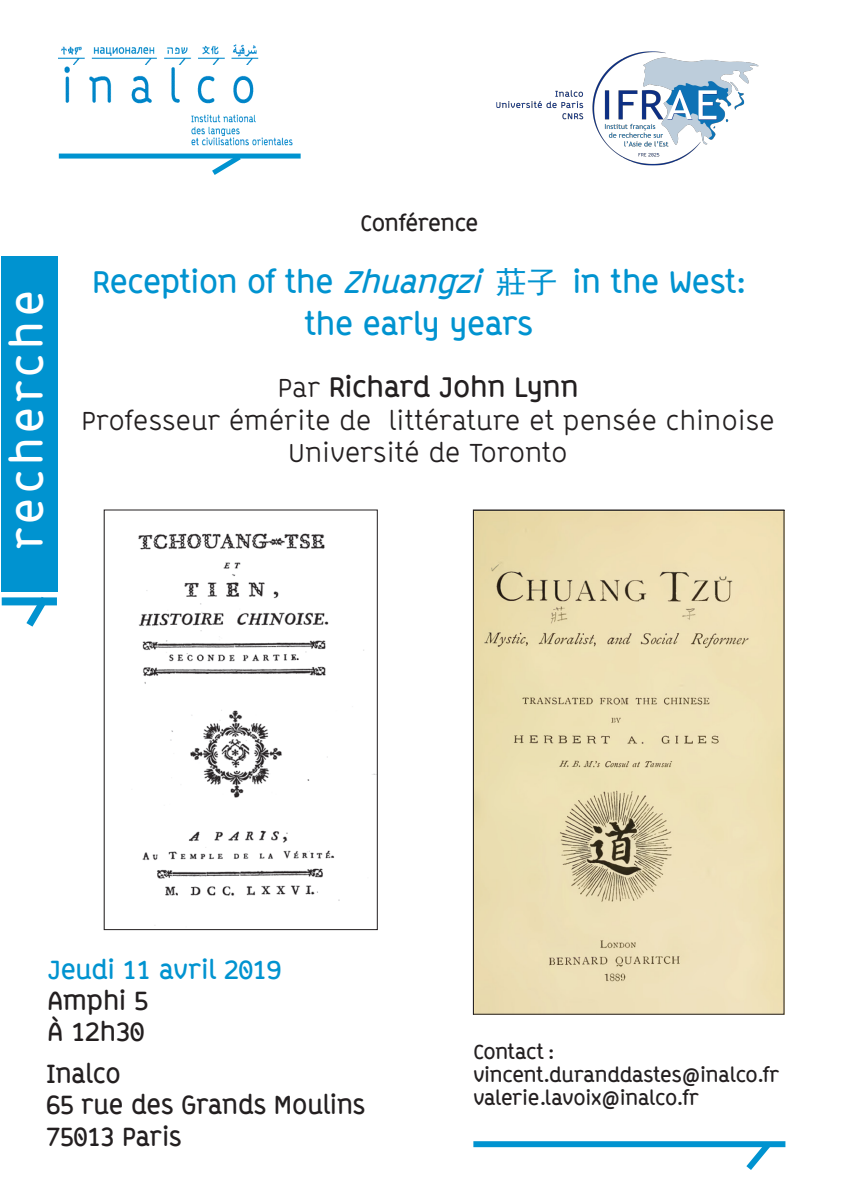
<style>
.page{position:relative;width:842px;height:1191px;background:#fff}
.page>*{position:absolute;margin:0;border:0;box-sizing:border-box;transform-origin:0 0}
.t1{font:700 44px "ABB Line";letter-spacing:.105em;color:#fff}
.t2{font:700 31px "ABB Line";color:#0093d0}
.t3{font:700 28px "ABB Line";color:#231f20}
.t4{font:27px "ABB Line";color:#231f20}
.t5{font:700 26px/31.2px "ABB Line";color:#231f20;scale:.96 1}
.t6{font:700 26px "ABB Line";color:#0093d0}
.t7{font:700 26px "ABB Line";color:#231f20}
.t8{font:700 22px "ABB Line";letter-spacing:-.015em;color:#231f20}
.t9{font:700 20px "ABB Line";color:#231f20}
.s1{font-style:italic}
.s2{font-family:"Sim Hei";font-weight:400}
.s3{font-weight:400;font-size:27px}
</style>
<div class="page">
<img style="left:59px;top:44px;width:234px;height:102px">
<div style="left:59px;top:153px;width:242px;height:5px;background:#0093d0"></div>
<svg style="left:207px;top:153px;width:39px;height:22px"></svg>
<div style="left:473px;top:1141px;width:312px;height:6px;background:#0093d0"></div>
<div style="left:1px;top:257px;width:56px;height:335px;background:#0093d0"></div>
<div style="left:2px;top:597px;width:55px;height:8px;background:#0093d0"></div>
<svg style="left:20px;top:597px;width:34px;height:30px"></svg>
<svg style="left:740px;top:1141px;width:37px;height:29px"></svg>
<img style="left:496px;top:51px;width:263px;height:115px">
<img style="left:138px;top:533px;width:238px;height:393px">
<div style="left:104px;top:509px;width:274px;height:421px;border:1px solid #231f20"></div>
<img style="left:475px;top:511px;width:307px;height:501px">
<div style="left:473px;top:509px;width:311px;height:505px;border:1px solid #231f20"></div>
<p class="t1" style="left:1px;top:549px;width:260px;rotate:-90deg">recherche</p>
<p class="t8" style="left:361px;top:210px;width:119px">Conférence</p>
<p class="t2" style="left:92px;top:263px;width:655px">Reception of the <span class="s1">Zhuangzi</span> <span class="s2">莊子</span> in the West:</p>
<p class="t2" style="left:304px;top:305px;width:230px">the early years</p>
<p class="t3" style="left:277px;top:371px;width:303px"><span class="s3">Par</span> Richard John Lynn</p>
<p class="t4" style="left:81px;top:405px;width:695px">Professeur émérite de littérature et pensée chinoise</p>
<p class="t4" style="left:288px;top:437px;width:281px">Université de Toronto</p>
<p class="t6" style="left:48px;top:953px;width:235px">Jeudi 11 avril 2019</p>
<p class="t7" style="left:48px;top:985px;width:102px">Amphi 5</p>
<p class="t7" style="left:48px;top:1016px;width:98px">À 12h30</p>
<p class="t5" style="left:47px;top:1058px;width:79px">Inalco</p>
<p class="t5" style="left:47px;top:1089px;width:334px">65 rue des Grands Moulins<br>75013 Paris</p>
<p class="t9" style="left:473px;top:1040px;width:82px">Contact :</p>
<p class="t9" style="left:473px;top:1063px;width:307px">vincent.duranddastes@inalco.fr</p>
<p class="t9" style="left:473px;top:1086px;width:227px">valerie.lavoix@inalco.fr</p>
</div>
